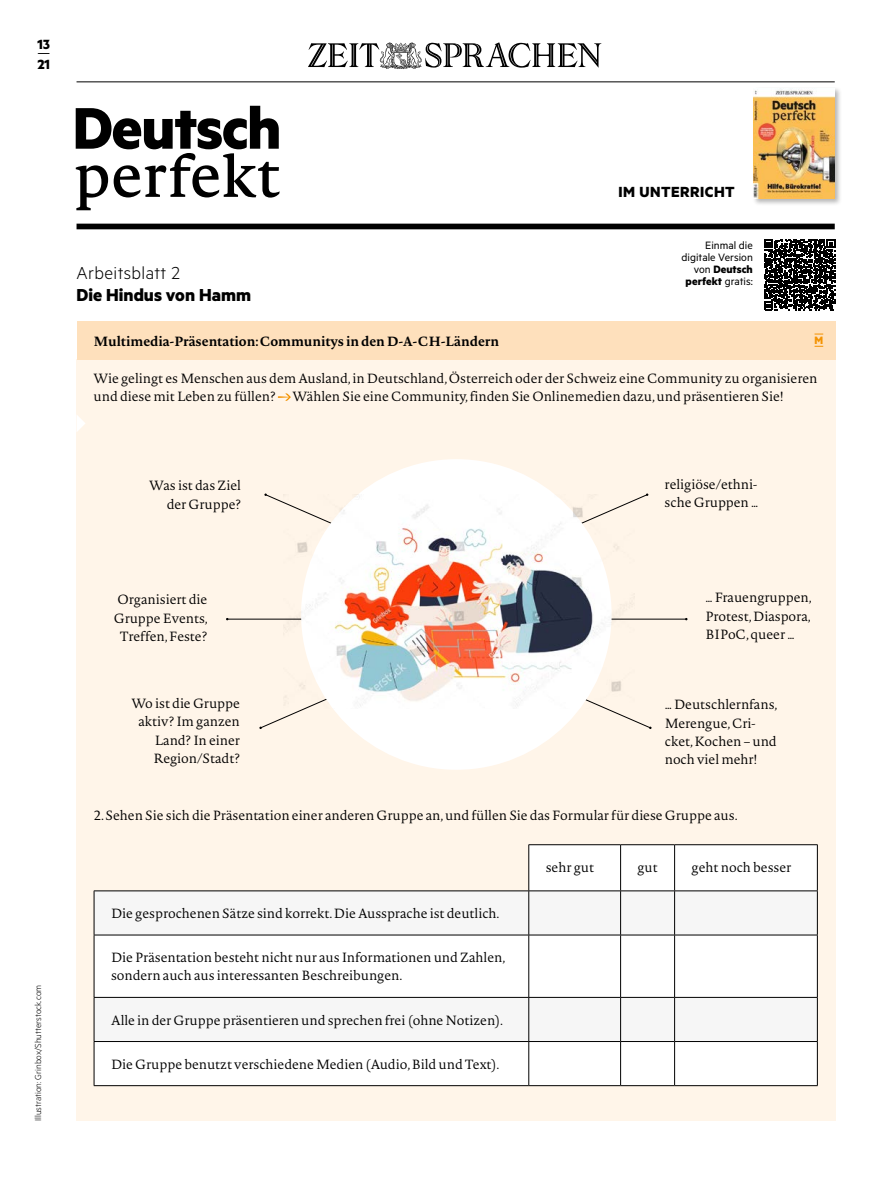
<style>
.page{position:relative;width:893px;height:1191px;background:#fff}
.page>*{position:absolute;margin:0;border:0;box-sizing:border-box;transform-origin:0 0}
.t1{font:700 19.5px "Metric";color:#000}
.t2{font:300 19.5px "Metric";letter-spacing:.02em;color:#000}
.t3{font:700 16.5px "Metric";letter-spacing:.03em;color:#000}
.t4{font:700 15px "Metric";color:#000}
.t5{font:15px "Metric";color:#000}
.t6{font:300 13.2px/18.3px "Novel Pro";letter-spacing:-.005em;color:#000}
.t7{font:700 13.2px "Novel Pro";letter-spacing:-.005em;color:#000}
.t8{font:12px/12px "Metric";color:#000;text-align:right}
.t9{font:700 12px "Metric";color:#f39200}
.t10{font:300 9.75px "Metric";color:#000}
.s1{font-weight:700}
</style>
<div class="page">
<div style="left:77px;top:224px;width:758px;height:5px;background:#000"></div>
<svg style="left:76px;top:106px;width:204px;height:104px"></svg>
<hr style="left:77px;top:82px;width:758px;height:1px;background:#000">
<svg style="left:308px;top:42px;width:293px;height:27px"></svg>
<div style="left:752px;top:87px;width:90px;height:119px;background:#000;opacity:.29"></div>
<img style="left:754px;top:88px;width:81px;height:111px">
<div style="left:77px;top:359px;width:759px;height:762px;background:#fff5e9"></div>
<svg style="left:77px;top:415px;width:8px;height:16px"></svg>
<div style="left:77px;top:321px;width:759px;height:39px;background:#fee0bc"></div>
<svg style="left:278px;top:393px;width:13px;height:8px"></svg>
<svg style="left:95px;top:845px;width:722px;height:240px;fill:#fff"></svg>
<svg style="left:95px;top:891px;width:722px;height:150px;fill:#f6f6f6"></svg>
<hr style="left:94px;top:890px;width:435px;height:1px;background:#000">
<hr style="left:94px;top:891px;width:1px;height:43px;background:#000">
<hr style="left:94px;top:934px;width:435px;height:1px;background:#000">
<hr style="left:528px;top:844px;width:93px;height:1px;background:#000">
<hr style="left:528px;top:845px;width:1px;height:45px;background:#000">
<hr style="left:529px;top:890px;width:92px;height:1px;background:#000">
<hr style="left:528px;top:891px;width:1px;height:43px;background:#000">
<hr style="left:529px;top:934px;width:92px;height:1px;background:#000">
<hr style="left:621px;top:844px;width:54px;height:1px;background:#000">
<hr style="left:620px;top:845px;width:1px;height:45px;background:#000">
<hr style="left:621px;top:890px;width:54px;height:1px;background:#000">
<hr style="left:620px;top:891px;width:1px;height:43px;background:#000">
<hr style="left:621px;top:934px;width:54px;height:1px;background:#000">
<hr style="left:675px;top:844px;width:143px;height:1px;background:#000">
<hr style="left:674px;top:845px;width:1px;height:45px;background:#000">
<hr style="left:817px;top:845px;width:1px;height:45px;background:#000">
<hr style="left:675px;top:890px;width:143px;height:1px;background:#000">
<hr style="left:674px;top:891px;width:1px;height:43px;background:#000">
<hr style="left:817px;top:891px;width:1px;height:43px;background:#000">
<hr style="left:675px;top:934px;width:143px;height:1px;background:#000">
<hr style="left:94px;top:935px;width:1px;height:62px;background:#000">
<hr style="left:94px;top:997px;width:435px;height:1px;background:#000">
<hr style="left:94px;top:997px;width:1px;height:44px;background:#000">
<hr style="left:528px;top:935px;width:1px;height:62px;background:#000">
<hr style="left:529px;top:997px;width:92px;height:1px;background:#000">
<hr style="left:528px;top:997px;width:1px;height:44px;background:#000">
<hr style="left:94px;top:1041px;width:435px;height:1px;background:#000">
<hr style="left:94px;top:1041px;width:1px;height:44px;background:#000">
<hr style="left:529px;top:1041px;width:92px;height:1px;background:#000">
<hr style="left:528px;top:1041px;width:1px;height:44px;background:#000">
<hr style="left:620px;top:1041px;width:1px;height:44px;background:#000">
<hr style="left:674px;top:1041px;width:1px;height:44px;background:#000">
<hr style="left:817px;top:1041px;width:1px;height:44px;background:#000">
<hr style="left:94px;top:1085px;width:435px;height:1px;background:#000">
<hr style="left:529px;top:1085px;width:92px;height:1px;background:#000">
<hr style="left:621px;top:1085px;width:54px;height:1px;background:#000">
<hr style="left:675px;top:1085px;width:143px;height:1px;background:#000">
<hr style="left:620px;top:935px;width:1px;height:62px;background:#000">
<hr style="left:674px;top:935px;width:1px;height:62px;background:#000">
<hr style="left:817px;top:935px;width:1px;height:62px;background:#000">
<hr style="left:621px;top:997px;width:54px;height:1px;background:#000">
<hr style="left:620px;top:997px;width:1px;height:44px;background:#000">
<hr style="left:675px;top:997px;width:143px;height:1px;background:#000">
<hr style="left:674px;top:997px;width:1px;height:44px;background:#000">
<hr style="left:817px;top:997px;width:1px;height:44px;background:#000">
<hr style="left:621px;top:1041px;width:54px;height:1px;background:#000">
<hr style="left:675px;top:1041px;width:143px;height:1px;background:#000">
<svg style="left:764px;top:239px;width:71px;height:71px"></svg>
<svg style="left:264px;top:493px;width:19px;height:10px"></svg>
<svg style="left:259px;top:709px;width:46px;height:20px"></svg>
<svg style="left:634px;top:493px;width:14px;height:8px"></svg>
<svg style="left:606px;top:709px;width:46px;height:20px"></svg>
<hr style="left:609px;top:619px;width:77px;height:1px;background:#000">
<hr style="left:227px;top:619px;width:77px;height:1px;background:#000">
<div style="left:301px;top:459px;width:311px;height:311px;background:#fff;border-radius:50%"></div>
<img style="left:283px;top:494px;width:351px;height:215px">
<p class="t4" style="left:38px;top:35px;width:14px">13</p>
<p class="t5" style="left:37px;top:45px;width:14px">—</p>
<p class="t4" style="left:37px;top:55px;width:14px">21</p>
<p class="t10" style="left:33px;top:1121px;width:138px;rotate:-90deg">Illustration: Grinbox/Shutterstock.com</p>
<h1 class="t2" style="left:77px;top:261px;width:105px">Arbeitsblatt 2</h1>
<h1 class="t1" style="left:77px;top:282px;width:176px">Die Hindus von Hamm</h1>
<p class="t3" style="left:619px;top:182px;width:118px">IM UNTERRICHT</p>
<p class="t8" style="left:682px;top:239px;width:73px">Einmal die digitale Version von <span class="s1">Deutsch perfekt</span> gratis:</p>
<p class="t7" style="left:94px;top:331px;width:407px">Multimedia-Präsentation: Communitys in den D-A-CH-Ländern</p>
<p class="t9" style="left:814px;top:333px;width:10px">M</p>
<p class="t6" style="left:94px;top:368px;width:725px">Wie gelingt es Menschen aus dem Ausland, in Deutschland, Österreich oder der Schweiz eine Community zu organisieren und diese mit Leben zu füllen?</p>
<p class="t6" style="left:293px;top:386px;width:493px">Wählen Sie eine Community, finden Sie Onlinemedien dazu, und präsentieren Sie!</p>
<p class="t6" style="left:149px;top:476px;width:93px;text-align:right">Was ist das Ziel der Gruppe?</p>
<p class="t6" style="left:114px;top:590px;width:96px;text-align:center">Organisiert die<br>Gruppe Events,<br>Treffen, Feste?</p>
<p class="t6" style="left:131px;top:694px;width:110px;text-align:right">Wo ist die Gruppe aktiv? Im ganzen<br>Land? In einer<br>Region/Stadt?</p>
<p class="t6" style="left:665px;top:474px;width:95px">religiöse/ethni&shy;sche Gruppen …</p>
<p class="t6" style="left:705px;top:588px;width:108px;text-align:justify">… Frauengruppen, Protest, Diaspora, BIPoC, queer …</p>
<p class="t6" style="left:665px;top:695px;width:114px">… Deutschlernfans,<br>Merengue, Cri&shy;cket, Kochen – und noch viel mehr!</p>
<p class="t6" style="left:94px;top:806px;width:645px">2. Sehen Sie sich die Präsentation einer anderen Gruppe an, und füllen Sie das Formular für diese Gruppe aus.</p>
<p class="t6" style="left:546px;top:857px;width:50px">sehr gut</p>
<p class="t6" style="left:638px;top:857px;width:21px">gut</p>
<p class="t6" style="left:692px;top:857px;width:101px">geht noch besser</p>
<p class="t6" style="left:111px;top:903px;width:390px">Die gesprochenen Sätze sind korrekt. Die Aussprache ist deutlich.</p>
<p class="t6" style="left:111px;top:948px;width:396px">Die Präsentation besteht nicht nur aus Informationen und Zahlen, sondern auch aus interessanten Beschreibungen.</p>
<p class="t6" style="left:111px;top:1010px;width:394px">Alle in der Gruppe präsentieren und sprechen frei (ohne Notizen).</p>
<p class="t6" style="left:111px;top:1054px;width:390px">Die Gruppe benutzt verschiedene Medien (Audio, Bild und Text).</p>
</div>
